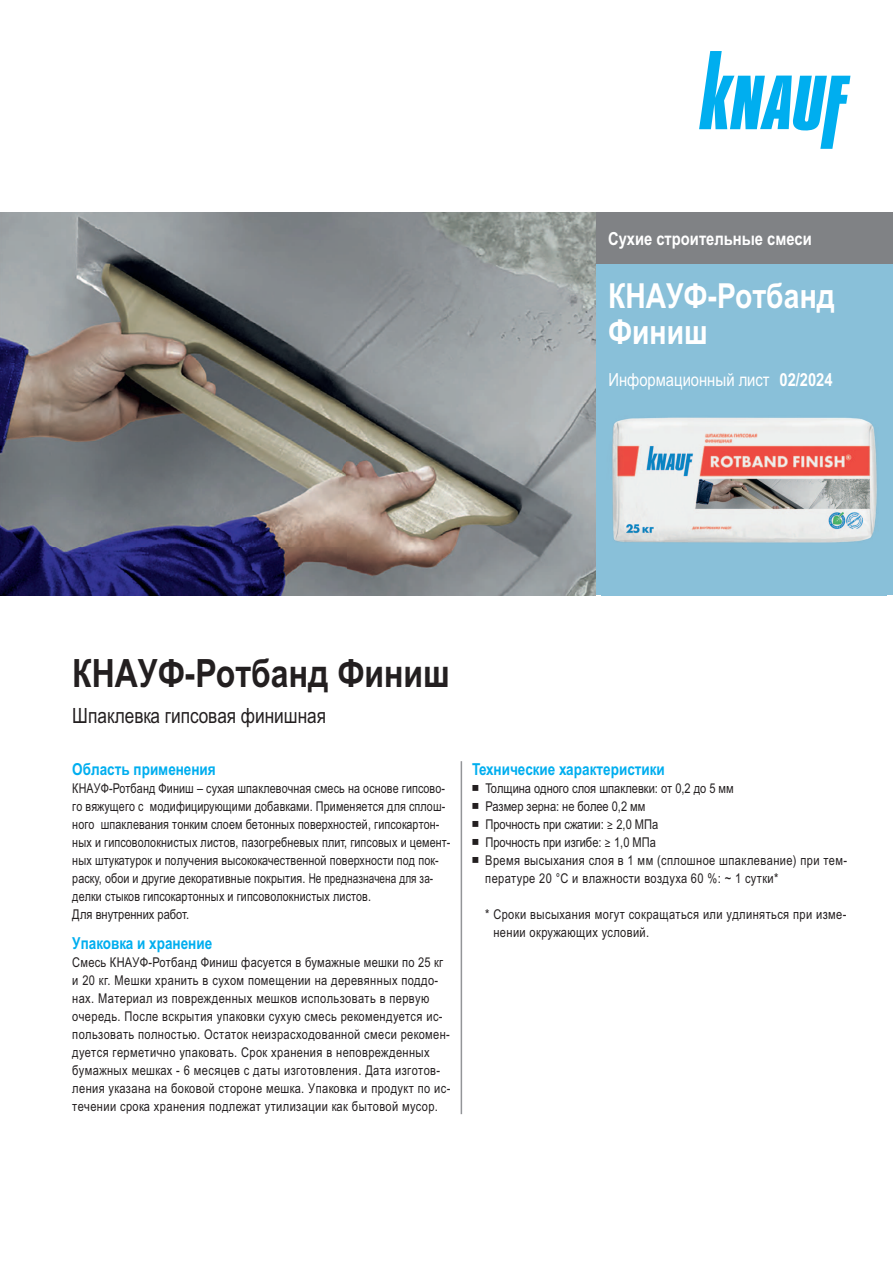
<style>
.page{position:relative;width:893px;height:1263px;background:#fff}
.page>*{position:absolute;margin:0;border:0;box-sizing:border-box;transform-origin:0 0}
.t1{font:700 39px "Arial Narrow MT Pro Cyr";color:#231f20}
.t2{font:700 34.5px/36px "Arial Narrow MT Pro Cyr";color:#fff}
.t3{font:21px "Arial Narrow MT Pro Cyr";color:#231f20}
.t4{font:18px "Arial Narrow MT Pro Cyr";color:#fff}
.t5{font:700 18px "Arial Narrow MT Pro Cyr";color:#fff}
.t6{font:700 16.5px "Arial Narrow MT Pro Cyr";color:#00aeef}
.t7{font:13.5px/18px "Arial Narrow MT Pro Cyr";letter-spacing:.02em;color:#231f20}
.t8{font:13.5px "Arial Narrow MT Pro Cyr";color:#231f20}
.s1{font-weight:700}
.s2{font-family:"Arial Unicode MS"}
</style>
<div class="page">
<svg style="left:699px;top:51px;width:151px;height:98px"></svg>
<div style="left:595px;top:213px;width:298px;height:382px;background:#89c0d9"></div>
<div style="left:595px;top:213px;width:298px;height:51px;background:#808285"></div>
<img style="left:0;top:213px;width:595px;height:382px">
<img style="left:595px;top:213px;width:1px;height:382px">
<img style="left:595px;top:213px;width:1px;height:51px">
<hr style="left:461px;top:761px;width:1px;height:353px;background:#939598">
<img style="left:612px;top:417px;width:265px;height:126px">
<h3 class="t5" style="left:608px;top:232px;width:205px">Сухие строительные смеси</h3>
<h2 class="t2" style="left:608px;top:281px;width:228px">КНАУФ-Ротбанд<br>Финиш</h2>
<h3 class="t4" style="left:609px;top:373px;width:226px">Информационный лист <span class="s1">02/2024</span></h3>
<h1 class="t1" style="left:72px;top:659px;width:379px">КНАУФ-Ротбанд Финиш</h1>
<h3 class="t3" style="left:72px;top:708px;width:255px">Шпаклевка гипсовая финишная</h3>
<p class="t6" style="left:72px;top:763px;width:145px">Область применения</p>
<p class="t7" style="left:72px;top:781px;width:380px">КНАУФ-Ротбанд Финиш – сухая шпаклевочная смесь на основе гипсово&shy;го вяжущего с модифицирующими добавками. Применяется для сплош - ного шпаклевания тонким слоем бетонных поверхностей, гип сокартон&shy;ных и гипсоволокнистых листов, пазогребневых плит, гипсо вых и це мент - ных штукатурок и получения высококачественной поверх ности под пок&shy;раску, обои и другие декоративные покрытия. Не предназначена для за - делки стыков гипсокартонных и гипсоволокнистых листов.<br>Для внутренних работ.</p>
<p class="t6" style="left:72px;top:937px;width:141px">Упаковка и хранение</p>
<p class="t7" style="left:72px;top:955px;width:380px">Смесь КНАУФ-Ротбанд Финиш фасуется в бумажные мешки по 25 кг и 20 кг. Мешки хранить в сухом помещении на деревянных поддо&shy;нах. Материал из поврежденных мешков использовать в первую очередь. После вскрытия упаковки сухую смесь рекомендуется ис&shy;пользовать полностью. Остаток неизрасходованной смеси рекомен&shy;дуется герметично упаковать. Срок хранения в неповрежденных бумажных мешках - 6 месяцев с даты изготовления. Дата изготов&shy;ления указана на боковой стороне мешка. Упаковка и продукт по ис&shy;течении срока хранения подлежат утилизации как бытовой мусор.</p>
<p class="t6" style="left:472px;top:763px;width:194px">Технические характеристики</p>
<p class="t8" style="left:472px;top:784px;width:263px"><span class="s2">￭</span> Толщина одного слоя шпаклевки: от 0,2 до 5 мм</p>
<p class="t8" style="left:472px;top:802px;width:175px"><span class="s2">￭</span> Размер зерна: не более 0,2 мм</p>
<p class="t8" style="left:472px;top:820px;width:188px"><span class="s2">￭</span> Прочность при сжатии: ≥ 2,0 МПа</p>
<p class="t8" style="left:472px;top:838px;width:185px"><span class="s2">￭</span> Прочность при изгибе: ≥ 1,0 МПа</p>
<p class="t7" style="left:472px;top:853px;width:377px"><span class="s2">￭</span> Время высыхания слоя в 1 мм (сплошное шпаклевание) при тем-</p>
<p class="t7" style="left:485px;top:871px;width:295px">пературе 20 °С и влажности воздуха 60 %: ~ 1 сутки*</p>
<p class="t7" style="left:493px;top:907px;width:354px;text-indent:-8px">* Сроки высыхания могут сокращаться или удлиняться при изме&shy;нении окружающих условий.</p>
</div>
